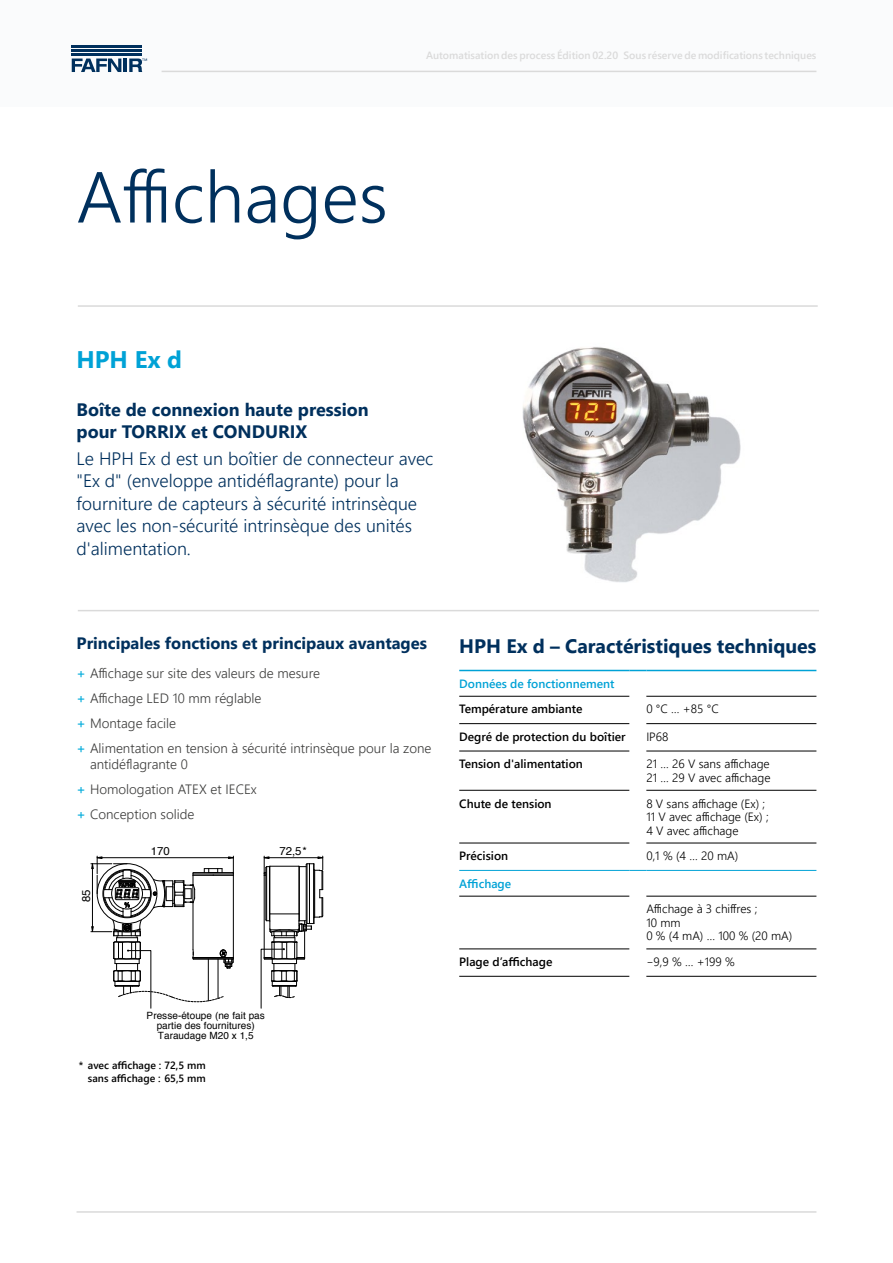
<style>
.page{position:relative;width:893px;height:1263px;background:#fff}
.page>*{position:absolute;margin:0;border:0;box-sizing:border-box;transform-origin:0 0}
.t1{font:300 72px "Segoe UI";color:#00305d}
.t2{font:700 24px "Segoe UI";color:#00a2d6}
.t3{font:700 19.5px "Segoe UI";color:#00305d}
.t4{font:300 18px/22.5px "Segoe UI";color:#00305d}
.t5{font:700 18px/22.5px "Segoe UI";color:#00305d}
.t6{font:700 16.5px "Segoe UI";color:#00305d}
.t7{font:300 13.5px/25px "Segoe UI";color:#3c3c3b}
.t8{font:300 12px/13.5px "Segoe UI";color:#000}
.t9{font:600 12px "Segoe UI";color:#000}
.t10{font:600 12px "Segoe UI";color:#00a2d6}
.t11{font:300 12px "Segoe UI";color:#000;scale:1.5 1}
.t12{font:11.4px "Helvetica";color:#000}
.t13{font:600 10.5px "Segoe UI";color:#dadada}
.t14{font:600 10.5px/13.5px "Segoe UI";color:#000;text-align:right}
.t15{font:10.05px/9.9px "Helvetica";letter-spacing:.005em;color:#000;text-align:center}
.s1{font-weight:600;color:#00abdb}
</style>
<div class="page">
<div style="left:0;top:0;width:893px;height:106px;background:#fafbfc"></div>
<hr style="left:77px;top:1211px;width:739px;height:2px;background:#dadada">
<img style="left:522px;top:347px;width:219px;height:236px">
<svg style="left:261px;top:856px;width:62px;height:152px"></svg>
<svg style="left:91px;top:856px;width:143px;height:152px"></svg>
<hr style="left:78px;top:610px;width:741px;height:1px;background:#dadada">
<hr style="left:459px;top:670px;width:170px;height:1px;background:#00a2d6">
<svg style="left:629px;top:670px;width:17px;height:1px"></svg>
<hr style="left:646px;top:670px;width:170px;height:1px;background:#00a2d6">
<hr style="left:459px;top:696px;width:170px;height:1px;background:#000">
<hr style="left:646px;top:696px;width:170px;height:1px;background:#000">
<hr style="left:459px;top:723px;width:170px;height:1px;background:#000">
<hr style="left:646px;top:723px;width:170px;height:1px;background:#000">
<hr style="left:459px;top:751px;width:170px;height:1px;background:#000">
<hr style="left:646px;top:751px;width:170px;height:1px;background:#000">
<hr style="left:459px;top:790px;width:170px;height:1px;background:#000">
<hr style="left:646px;top:790px;width:170px;height:1px;background:#000">
<hr style="left:459px;top:843px;width:170px;height:1px;background:#000">
<hr style="left:646px;top:843px;width:170px;height:1px;background:#000">
<hr style="left:459px;top:870px;width:170px;height:1px;background:#00a2d6">
<svg style="left:629px;top:870px;width:17px;height:1px"></svg>
<hr style="left:646px;top:870px;width:170px;height:1px;background:#00a2d6">
<hr style="left:459px;top:896px;width:170px;height:1px;background:#000">
<hr style="left:646px;top:896px;width:170px;height:1px;background:#000">
<hr style="left:459px;top:949px;width:170px;height:1px;background:#000">
<hr style="left:459px;top:976px;width:170px;height:1px;background:#000">
<hr style="left:646px;top:949px;width:170px;height:1px;background:#000">
<hr style="left:646px;top:976px;width:170px;height:1px;background:#000">
<hr style="left:78px;top:305px;width:740px;height:2px;background:#dadada">
<hr style="left:72px;top:54px;width:70px;height:2px;background:#00305d">
<hr style="left:72px;top:49px;width:70px;height:3px;background:#00305d">
<hr style="left:72px;top:45px;width:70px;height:3px;background:#00305d">
<svg style="left:72px;top:59px;width:75px;height:13px"></svg>
<hr style="left:162px;top:71px;width:654px;height:1px;background:#dadada">
<p class="t13" style="left:426px;top:46px;width:392px">Automatisation des process Édition 02.20 Sous réserve de modifications techniques</p>
<h1 class="t1" style="left:77px;top:139px;width:313px">Affichages</h1>
<h2 class="t2" style="left:77px;top:340px;width:107px">HPH Ex d</h2>
<h3 class="t5" style="left:77px;top:398px;width:294px">Boîte de connexion haute pression pour TORRIX et CONDURIX</h3>
<h3 class="t4" style="left:77px;top:447px;width:358px">Le HPH Ex d est un boîtier de connecteur avec "Ex d" (enveloppe antidéflagrante) pour la fourniture de capteurs à sécurité intrinsèque avec les non-sécurité intrinsèque des unités d'alimentation.</h3>
<p class="t6" style="left:77px;top:630px;width:352px">Principales fonctions et principaux avantages</p>
<p class="t7" style="left:77px;top:660px;width:356px"><span class="s1">+</span> Affichage sur site des valeurs de mesure<br><span class="s1">+</span> Affichage LED 10 mm réglable<br><span class="s1">+</span> Montage facile<br><span class="s1">+</span> Alimentation en tension à sécurité intrinsèque pour la zone</p>
<p class="t7" style="left:77px;top:751px;width:182px;text-indent:14px">antidéflagrante 0<br><span class="s1">+</span> Homologation ATEX et IECEx <span class="s1">+</span> Conception solide</p>
<p class="t12" style="left:77px;top:902px;width:14px;rotate:-90deg">85</p>
<p class="t12" style="left:151px;top:842px;width:21px">170</p>
<p class="t12" style="left:279px;top:842px;width:29px">72,5*</p>
<p class="t15" style="left:147px;top:1010px;width:120px">Presse-étoupe (ne fait pas partie des fournitures)<br>Taraudage M20 x 1,5</p>
<p class="t14" style="left:79px;top:1058px;width:129px">* avec affichage : 72,5 mm sans affichage : 65,5 mm</p>
<h3 class="t3" style="left:459px;top:631px;width:359px">HPH Ex d – Caractéristiques techniques</h3>
<p class="t10" style="left:459px;top:674px;width:157px">Données de fonctionnement</p>
<p class="t9" style="left:459px;top:699px;width:125px">Température ambiante</p>
<p class="t8" style="left:646px;top:702px;width:74px">0 °C … +85 °C</p>
<p class="t9" style="left:459px;top:727px;width:168px">Degré de protection du boîtier</p>
<p class="t8" style="left:646px;top:729px;width:24px">IP68</p>
<p class="t9" style="left:459px;top:754px;width:125px">Tension d'alimentation</p>
<p class="t8" style="left:646px;top:757px;width:126px">21 … 26 V sans affichage<br>21 … 29 V avec affichage</p>
<p class="t9" style="left:459px;top:793px;width:94px">Chute de tension</p>
<p class="t8" style="left:646px;top:796px;width:124px">8 V sans affichage (Ex) ;<br>11 V avec affichage (Ex) ;<br>4 V avec affichage</p>
<p class="t9" style="left:459px;top:846px;width:50px">Précision</p>
<p class="t8" style="left:646px;top:849px;width:93px">0,1 % (4 … 20 mA)</p>
<p class="t10" style="left:459px;top:874px;width:53px">Affichage</p>
<p class="t8" style="left:646px;top:902px;width:148px">Affichage à 3 chiffres ;<br>10 mm<br>0 % (4 mA) … 100 % (20 mA)</p>
<p class="t9" style="left:459px;top:952px;width:95px">Plage d’affichage</p>
<p class="t11" style="left:646px;top:952px;width:60px">-9,9 % … +199 %</p>
</div>
